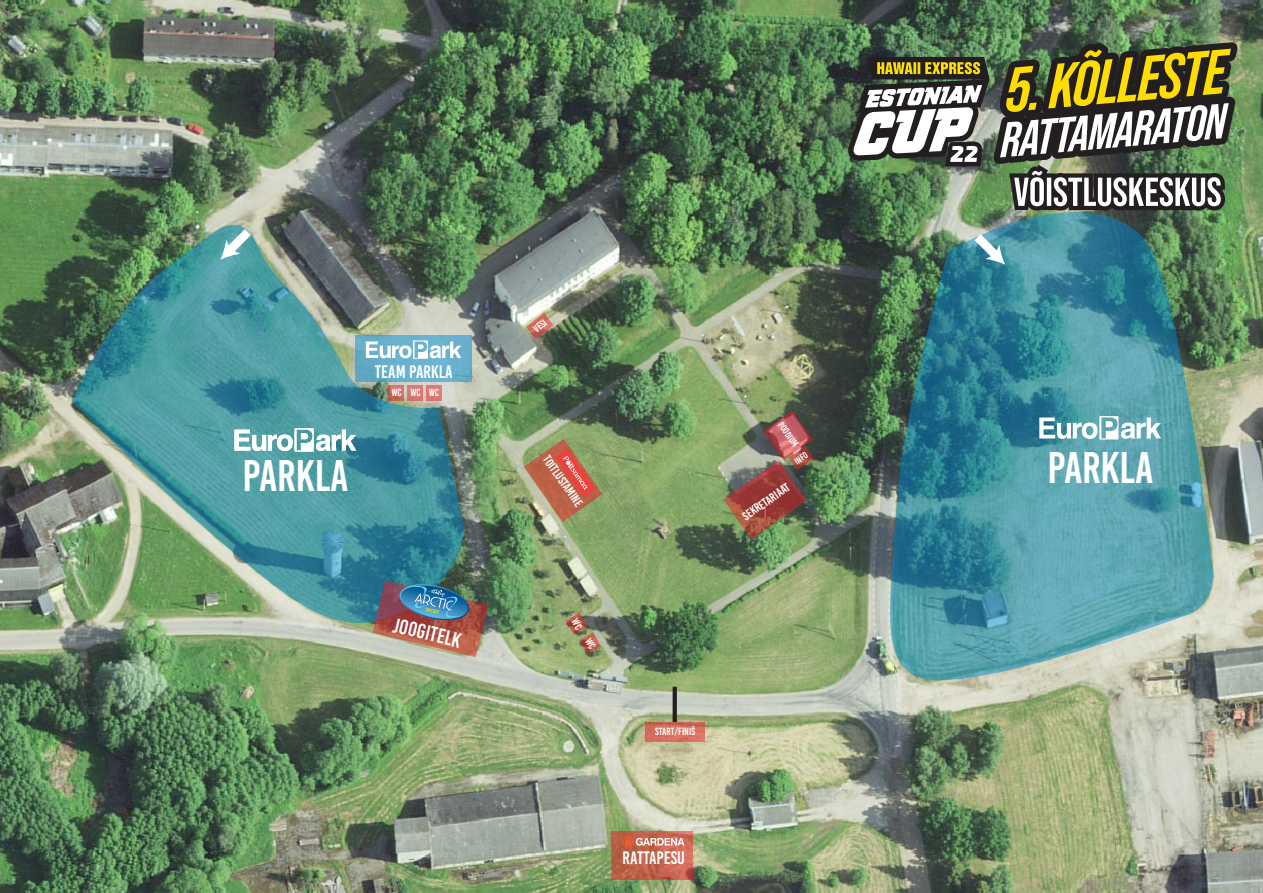
<style>
.page{position:relative;width:1263px;height:893px;background:#fff}
.page>*{position:absolute;margin:0;border:0;box-sizing:border-box;transform-origin:0 0}
.t1{font:44.25px "Bebas Kai";color:#fff}
.t2{font:20.85px "Bebas Kai";color:#fff}
.t3{font:18.15px "Bebas Kai";color:#fff}
.t4{font:18px "Bebas Kai";color:#fff}
.t5{font:12.3px "Bebas Kai";color:#fff}
.t6{font:10.35px "Bebas Kai";color:#fff}
.t7{font:9.6px "Bebas Kai";color:#fff}
</style>
<div class="page">
<img style="left:0;top:0;width:1263px;height:893px">
<img style="left:72px;top:225px;width:392px;height:398px">
<svg style="left:890px;top:212px;width:324px;height:468px;background:#4e8f97"></svg>
<svg style="left:848px;top:42px;width:390px;height:169px"></svg>
<svg style="left:673px;top:687px;width:4px;height:35px"></svg>
<svg style="left:611px;top:831px;width:82px;height:48px;background:#c1634e"></svg>
<svg style="left:645px;top:722px;width:59px;height:19px"></svg>
<img style="left:723px;top:411px;width:91px;height:128px">
<svg style="left:388px;top:385px;width:16px;height:16px"></svg>
<div style="left:407px;top:385px;width:16px;height:16px;background:#dc7673"></div>
<div style="left:426px;top:385px;width:16px;height:16px;background:#de7775"></div>
<svg style="left:526px;top:313px;width:27px;height:26px"></svg>
<svg style="left:217px;top:220px;width:43px;height:43px"></svg>
<svg style="left:965px;top:225px;width:43px;height:43px;background:#75a9b3"></svg>
<svg style="left:622px;top:836px;width:62px;height:12px"></svg>
<svg style="left:524px;top:439px;width:78px;height:83px;background:#ae8461"></svg>
<div style="left:355px;top:335px;width:117px;height:47px;background:#69b0cc"></div>
<svg style="left:234px;top:428px;width:122px;height:24px"></svg>
<svg style="left:373px;top:580px;width:115px;height:77px;background:#9a7168"></svg>
<img style="left:398px;top:583px;width:73px;height:40px">
<svg style="left:366px;top:340px;width:95px;height:19px"></svg>
<svg style="left:1039px;top:416px;width:122px;height:23px"></svg>
<svg style="left:566px;top:613px;width:35px;height:41px"></svg>
<h3 class="t3" style="left:375px;top:362px;width:79px">TEAM PARKLA</h3>
<p class="t6" style="left:391px;top:387px;width:49px">WC WC WC</p>
<p class="t6" style="left:531px;top:326px;width:16px;rotate:-38deg">VESI</p>
<p class="t7" style="left:784px;top:420px;width:30px;rotate:55deg">POODIUM</p>
<p class="t7" style="left:792px;top:458px;width:16px;rotate:-35deg">INFO</p>
<h1 class="t1" style="left:243px;top:452px;width:107px">PARKLA</h1>
<h1 class="t1" style="left:1047px;top:444px;width:107px">PARKLA</h1>
<p class="t5" style="left:551px;top:453px;width:61px;rotate:55deg">TOITLUSTAMINE</p>
<p class="t5" style="left:740px;top:512px;width:56px;rotate:-35deg">SEKRETARIAAT</p>
<h2 class="t2" style="left:396px;top:614px;width:71px;rotate:13deg">JOOGITELK</h2>
<p class="t6" style="left:655px;top:726px;width:42px">START/FINIŠ</p>
<h3 class="t4" style="left:623px;top:848px;width:64px">RATTAPESU</h3>
</div>
